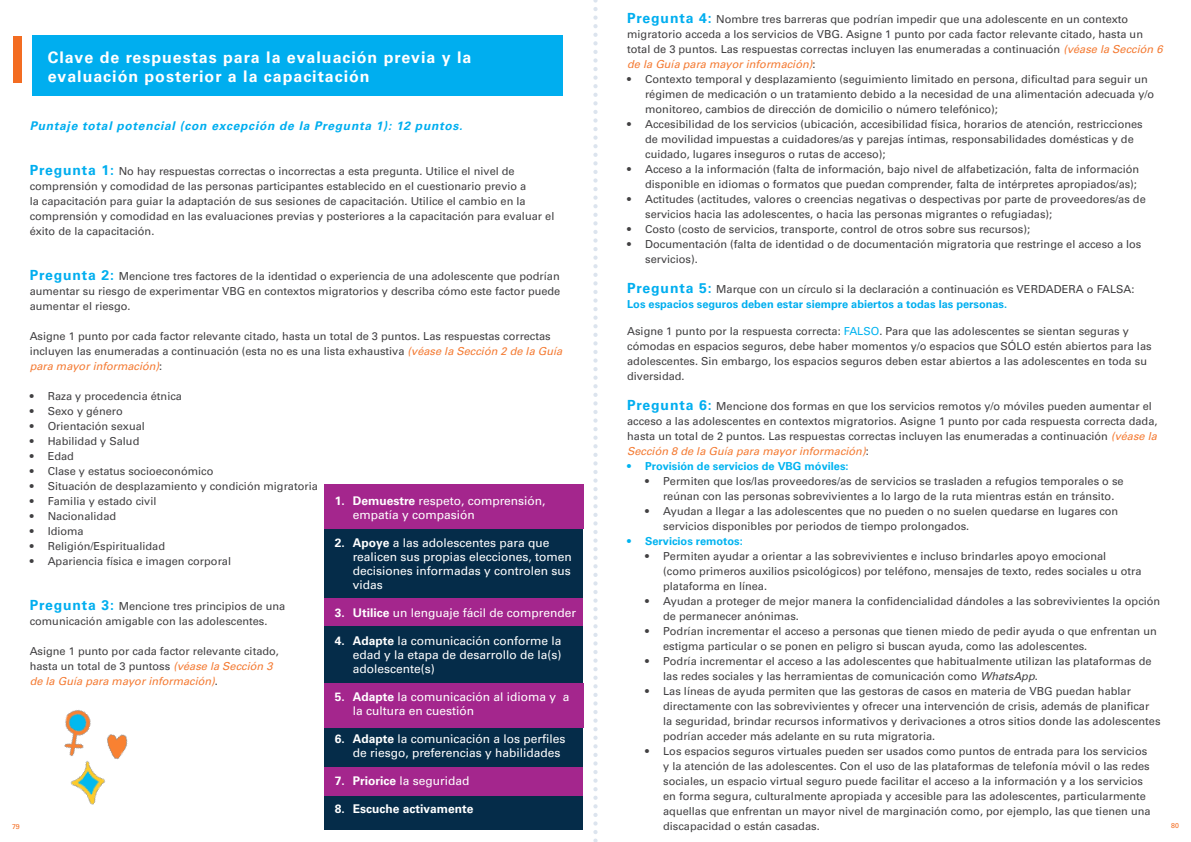
<style>
.page{position:relative;width:1191px;height:842px;background:#fff}
.page>*{position:absolute;margin:0;border:0;box-sizing:border-box;transform-origin:0 0}
.t1{font:16px/19.2px "Univers LT 65 Bd";letter-spacing:.06em;color:#fff}
.t2{font:12px/14px "Univers LT 55 Rm";color:#fff}
.t3{font:12px "Univers LT 65 Bd Obl";letter-spacing:.06em;color:#00aeef}
.t4{font:12px "Univers LT 65 Bd";color:#fff}
.t5{font:11px/15px "Univers LT 55 Rm";color:#414042}
.t6{font:11px "Univers LT 55 Obl";color:#f47a32}
.t7{font:11px "Univers LT 65 Bd";color:#00aeef}
.t8{font:11px "Univers LT 65 Bd";color:#00b3f0}
.t9{font:7px "Univers LT 55 Rm";color:#f36c21}
.s1{font-family:"Univers LT 65 Bd";font-size:14px;color:#00aeef}
.s2{font-family:"Univers LT 55 Obl";color:#f47a32}
.s3{font-family:"Univers LT 55 Rm";color:#414042}
.s4{color:#00b3f0}
.s5{font-family:"Univers LT 55 Obl"}
.s6{font-family:"Univers LT 65 Bd"}
</style>
<div class="page">
<div style="left:13px;top:36px;width:8px;height:47px;background:#f36c21"></div>
<div style="left:32px;top:36px;width:530px;height:60px;background:#00aeef"></div>
<div style="left:324px;top:486px;width:259px;height:344px;background:#052c49"></div>
<div style="left:324px;top:484px;width:259px;height:45px;background:#a4268d"></div>
<div style="left:325px;top:598px;width:258px;height:28px;background:#a4268d"></div>
<div style="left:324px;top:683px;width:259px;height:45px;background:#a4268d"></div>
<div style="left:325px;top:767px;width:258px;height:28px;background:#a4268d"></div>
<img style="left:64px;top:710px;width:64px;height:95px">
<svg style="left:593px;top:0;width:4px;height:842px"></svg>
<p class="t5" style="left:627px;top:12px;width:537px"><span class="s1">Pregunta 4:</span> Nombre tres barreras que podrían impedir que una adolescente en un contexto migratorio acceda a los servicios de VBG. Asigne 1 punto por cada factor relevante citado, hasta un total de 3 puntos. Las respuestas correctas incluyen las enumeradas a continuación <span class="s2">(véase la Sección 6</span></p>
<p class="t6" style="left:627px;top:58px;width:190px">de la Guía para mayor información)<span class="s3">:</span></p>
<p class="t5" style="left:645px;top:72px;width:510px;text-indent:-18px">• Contexto temporal y desplazamiento (seguimiento limitado en persona, dificultad para seguir un régimen de medicación o un tratamiento debido a la necesidad de una alimentación adecuada y/o monitoreo, cambios de dirección de domicilio o número telefónico);</p>
<p class="t5" style="left:645px;top:117px;width:499px;text-indent:-18px">• Accesibilidad de los servicios (ubicación, accesibilidad física, horarios de atención, restricciones de movilidad impuestas a cuidadores/as y parejas íntimas, responsabilidades domésticas y de cuidado, lugares inseguros o rutas de acceso);</p>
<p class="t5" style="left:627px;top:162px;width:513px;text-align:right">• Acceso a la información (falta de información, bajo nivel de alfabetización, falta de información disponible en idiomas o formatos que puedan comprender, falta de intérpretes apropiados/as);</p>
<p class="t5" style="left:645px;top:192px;width:502px;text-indent:-18px">• Actitudes (actitudes, valores o creencias negativas o despectivas por parte de proveedores/as de servicios hacia las adolescentes, o hacia las personas migrantes o refugiadas);</p>
<p class="t5" style="left:627px;top:222px;width:404px">• Costo (costo de servicios, transporte, control de otros sobre sus recursos);</p>
<p class="t5" style="left:645px;top:237px;width:498px;text-indent:-18px">• Documentación (falta de identidad o de documentación migratoria que restringe el acceso a los servicios).</p>
<p class="t5" style="left:627px;top:282px;width:509px"><span class="s1">Pregunta 5:</span> Marque con un círculo si la declaración a continuación es ve rdadera o falsa:</p>
<p class="t7" style="left:627px;top:298px;width:381px">Los espacios seguros deben estar siempre abiertos a todas las personas.</p>
<p class="t5" style="left:627px;top:324px;width:526px">Asigne 1 punto por la respuesta correcta: <span class="s4">FALSO</span> . Para que las adolescentes se sientan seguras y cómodas en espacios seguros, debe haber momentos y/o espacios que SÓLO estén abiertos para las adolescentes. Sin embargo, los espacios seguros deben estar abiertos a las adolescentes en toda su diversidad.</p>
<p class="t5" style="left:627px;top:399px;width:532px"><span class="s1">Pregunta 6:</span> Mencione dos formas en que los servicios remotos y/o móviles pueden aumentar el acceso a las adolescentes en contextos migratorios. Asigne 1 punto por cada respuesta correcta dada, hasta un total de 2 puntos. Las respuestas correctas incluyen las enumeradas a continuación <span class="s2">(véase la</span></p>
<p class="t6" style="left:627px;top:445px;width:243px">Sección 8 de la Guía para mayor información)<span class="s3">:</span></p>
<p class="t8" style="left:627px;top:460px;width:223px">• Provisión de servicios de VBG móviles:</p>
<p class="t5" style="left:663px;top:474px;width:462px;text-indent:-18px">• Permiten que los/las proveedores/as de servicios se trasladen a refugios temporales o se reúnan con las personas sobrevivientes a lo largo de la ruta mientras están en tránsito.</p>
<p class="t5" style="left:663px;top:504px;width:457px;text-indent:-18px">• Ayudan a llegar a las adolescentes que no pueden o no suelen quedarse en lugares con servicios disponibles por periodos de tiempo prolongados.</p>
<p class="t8" style="left:627px;top:535px;width:117px">• Servicios remotos:</p>
<p class="t5" style="left:663px;top:549px;width:480px;text-indent:-18px">• Permiten ayudar a orientar a las sobrevivientes e incluso brindarles apoyo emocional (como primeros auxilios psicológicos) por teléfono, mensajes de texto, redes sociales u otra plataforma en línea.</p>
<p class="t5" style="left:663px;top:594px;width:498px;text-indent:-18px">• Ayudan a proteger de mejor manera la confidencialidad dándoles a las sobrevivientes la opción de permanecer anónimas.</p>
<p class="t5" style="left:663px;top:624px;width:495px;text-indent:-18px">• Podrían incrementar el acceso a personas que tienen miedo de pedir ayuda o que enfrentan un estigma particular o se ponen en peligro si buscan ayuda, como las adolescentes.</p>
<p class="t5" style="left:663px;top:654px;width:490px;text-indent:-18px">• Podría incrementar el acceso a las adolescentes que habitualmente utilizan las plataformas de las redes sociales y las herramientas de comunicación como <span class="s5">WhatsApp</span>.</p>
<p class="t5" style="left:663px;top:684px;width:499px;text-indent:-18px">• Las líneas de ayuda permiten que las gestoras de casos en materia de VBG puedan hablar directamente con las sobrevivientes y ofrecer una intervención de crisis, además de planificar la seguridad, brindar recursos informativos y derivaciones a otros sitios donde las adolescentes podrían acceder más adelante en su ruta migratoria.</p>
<p class="t5" style="left:663px;top:744px;width:489px;text-indent:-18px">• Los espacios seguros virtuales pueden ser usados como puntos de entrada para los servicios y la atención de las adolescentes. Con el uso de las plataformas de telefonía móvil o las redes sociales, un espacio virtual seguro puede facilitar el acceso a la información y a los servicios en forma segura, culturalmente apropiada y accesible para las adolescentes, particularmente aquellas que enfrentan un mayor nivel de marginación como, por ejemplo, las que tienen una discapacidad o están casadas.</p>
<h1 class="t1" style="left:48px;top:48px;width:425px">Clave de respuestas para la evaluación previa y la evaluación posterior a la capacitación</h1>
<p class="t3" style="left:30px;top:119px;width:434px">Puntaje total potencial (con excepción de la Pregunta 1): 12 puntos.</p>
<p class="t5" style="left:30px;top:164px;width:526px"><span class="s1">Pregunta 1:</span> No hay respuestas correctas o incorrectas a esta pregunta. Utilice el nivel de comprensión y comodidad de las personas participantes establecido en el cuestionario previo a<br>la capacitación para guiar la adaptación de sus sesiones de capacitación. Utilice el cambio en la comprensión y comodidad en las evaluaciones previas y posteriores a la capacitación para evaluar el éxito de la capacitación.</p>
<p class="t5" style="left:30px;top:269px;width:532px;text-align:justify"><span class="s1">Pregunta 2:</span> Mencione tres factores de la identidad o experiencia de una adolescente que podrían aumentar su riesgo de experimentar VBG en contextos migratorios y describa cómo este factor puede aumentar el riesgo.</p>
<p class="t5" style="left:30px;top:329px;width:534px">Asigne 1 punto por cada factor relevante citado, hasta un total de 3 puntos. Las respuestas correctas incluyen las enumeradas a continuación (esta no es una lista exhaustiva <span class="s2">(véase la Sección 2 de la Guía</span></p>
<p class="t6" style="left:30px;top:360px;width:134px">para mayor información)<span class="s3">:</span></p>
<p class="t5" style="left:30px;top:389px;width:154px">• Raza y procedencia étnica</p>
<p class="t5" style="left:30px;top:404px;width:94px">• Sexo y género</p>
<p class="t5" style="left:30px;top:419px;width:117px">• Orientación sexual</p>
<p class="t5" style="left:30px;top:434px;width:111px">• Habilidad y Salud</p>
<p class="t5" style="left:30px;top:449px;width:46px">• Edad</p>
<p class="t5" style="left:30px;top:464px;width:185px">• Clase y estatus socioeconómico</p>
<p class="t5" style="left:30px;top:479px;width:290px">• Situación de desplazamiento y condición migratoria</p>
<p class="t5" style="left:30px;top:494px;width:128px">• Familia y estado civil</p>
<p class="t5" style="left:30px;top:509px;width:88px">• Nacionalidad</p>
<p class="t5" style="left:30px;top:524px;width:56px">• Idioma</p>
<p class="t5" style="left:30px;top:539px;width:137px">• Religión/Espiritualidad</p>
<p class="t5" style="left:30px;top:554px;width:203px">• Apariencia física e imagen corporal</p>
<p class="t5" style="left:30px;top:599px;width:257px"><span class="s1">Pregunta 3:</span> Mencione tres principios de una comunicación amigable con las adolescentes.</p>
<p class="t5" style="left:30px;top:644px;width:251px">Asigne 1 punto por cada factor relevante citado, hasta un total de 3 puntoss <span class="s2">(véase la Sección 3</span></p>
<p class="t6" style="left:30px;top:675px;width:190px">de la Guía para mayor información)<span class="s3">.</span></p>
<p class="t2" style="left:353px;top:494px;width:194px;text-indent:-18px"><span class="s6">1. Demuestre</span> respeto, comprensión, empatía y compasión</p>
<p class="t2" style="left:353px;top:536px;width:220px;text-indent:-18px"><span class="s6">2. Apoye</span> a las adolescentes para que realicen sus propias elecciones, tomen decisiones informadas y controlen sus vidas</p>
<p class="t2" style="left:335px;top:606px;width:243px"><span class="s6">3. Utilice</span> un lenguaje fácil de comprender</p>
<p class="t2" style="left:353px;top:634px;width:210px;text-align:justify;text-indent:-18px"><span class="s6">4. Adapte</span> la comunicación conforme la edad y la etapa de desarrollo de la(s) adolescente(s)</p>
<p class="t2" style="left:353px;top:690px;width:218px;text-indent:-18px"><span class="s6">5. Adapte</span> la comunicación al idioma y a la cultura en cuestión</p>
<p class="t2" style="left:353px;top:732px;width:214px;text-indent:-18px"><span class="s6">6. Adapte</span> la comunicación a los perfiles de riesgo, preferencias y habilidades</p>
<p class="t2" style="left:335px;top:774px;width:136px"><span class="s6">7. Priorice</span> la seguridad</p>
<p class="t4" style="left:335px;top:802px;width:140px">8. Escuche activamente</p>
<p class="t9" style="left:12px;top:822px;width:9px">79</p>
<p class="t9" style="left:1171px;top:822px;width:9px">80</p>
</div>
